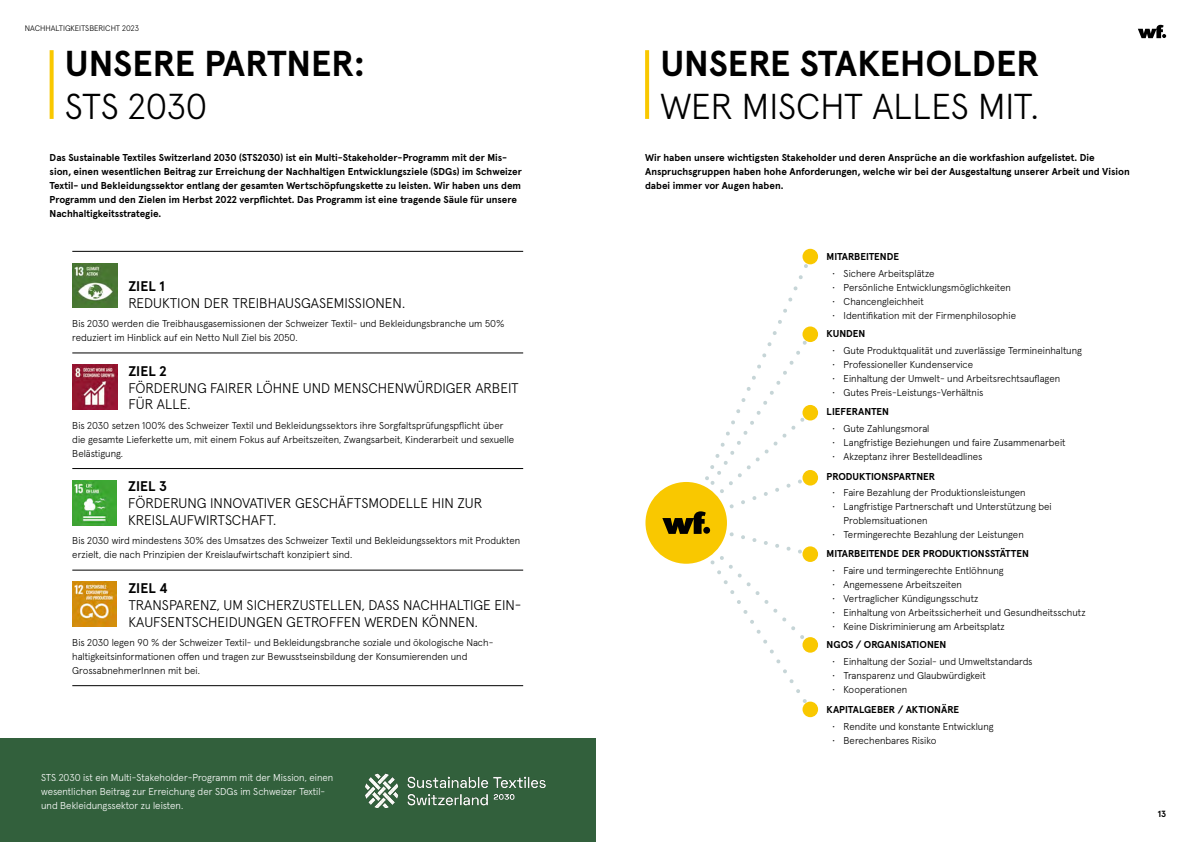
<style>
.page{position:relative;width:1191px;height:842px;background:#fff}
.page>*{position:absolute;margin:0;border:0;box-sizing:border-box;transform-origin:0 0}
.t1{font:700 36px "Apercu Pro";letter-spacing:-.005em;color:#000}
.t2{font:300 36px "Apercu Pro";letter-spacing:-.005em;color:#000}
.t3{font:300 14px/16.8px "Apercu Pro";color:#000}
.t4{font:700 14px "Apercu Pro";color:#000}
.t5{font:300 10px/14px "Apercu Pro";color:#000}
.t6{font:700 10px/14px "Apercu Pro";color:#000}
.t7{font:300 10px/14px "Apercu Pro";color:#fff}
.t8{font:700 9px "Apercu Pro";color:#000}
.t9{font:300 8px "Apercu Pro";color:#000}
</style>
<div class="page">
<svg style="left:1138px;top:25px;width:28px;height:13px"></svg>
<svg style="left:50px;top:50px;width:4px;height:69px"></svg>
<img style="left:72px;top:263px;width:45px;height:45px">
<img style="left:72px;top:365px;width:45px;height:44px">
<img style="left:72px;top:480px;width:45px;height:45px">
<img style="left:72px;top:582px;width:45px;height:45px">
<hr style="left:72px;top:251px;width:451px;height:1px;background:#000">
<hr style="left:72px;top:352px;width:451px;height:1px;background:#000">
<hr style="left:72px;top:468px;width:451px;height:1px;background:#000">
<hr style="left:72px;top:570px;width:451px;height:1px;background:#000">
<hr style="left:72px;top:685px;width:451px;height:1px;background:#000">
<div style="left:0;top:739px;width:595px;height:103px;background:#32603c"></div>
<img style="left:365px;top:774px;width:181px;height:34px">
<svg style="left:645px;top:50px;width:4px;height:69px"></svg>
<div style="left:802px;top:249px;width:16px;height:15px;background:#f9c800;border-radius:50%"></div>
<div style="left:802px;top:326px;width:16px;height:16px;background:#f9c800;border-radius:50%"></div>
<div style="left:802px;top:405px;width:16px;height:15px;background:#f9c800;border-radius:50%"></div>
<div style="left:802px;top:470px;width:16px;height:15px;background:#f9c800;border-radius:50%"></div>
<div style="left:802px;top:546px;width:16px;height:16px;background:#f9c800;border-radius:50%"></div>
<div style="left:802px;top:702px;width:16px;height:15px;background:#f9c800;border-radius:50%"></div>
<div style="left:802px;top:637px;width:16px;height:16px;background:#f9c800;border-radius:50%"></div>
<div style="left:645px;top:482px;width:82px;height:82px;background:#f9c800;border-radius:50%"></div>
<svg style="left:662px;top:255px;width:151px;height:456px"></svg>
<div style="left:703px;top:527px;width:7px;height:7px;background:#000;border-radius:50%"></div>
<p class="t9" style="left:25px;top:22px;width:116px">NACHHALTIGKEITSBERICHT 2023</p>
<h1 class="t1" style="left:65px;top:35px;width:301px">UNSERE PARTNER:</h1>
<h1 class="t2" style="left:65px;top:79px;width:144px">STS 2030</h1>
<p class="t6" style="left:50px;top:150px;width:474px">Das Sustainable Textiles Switzerland 2030 (STS2030) ist ein Multi-Stakeholder-Programm mit der Mis&shy;sion, einen wesentlichen Beitrag zur Erreichung der Nachhaltigen Entwicklungsziele (SDGs) im Schweizer Textil- und Bekleidungssektor entlang der gesamten Wertschöpfungskette zu leisten. Wir haben uns dem Programm und den Zielen im Herbst 2022 verpflichtet. Das Programm ist eine tragende Säule für unsere Nachhaltigkeitsstrategie.</p>
<h2 class="t4" style="left:128px;top:275px;width:38px">ZIEL 1</h2>
<h2 class="t3" style="left:128px;top:293px;width:278px">REDUKTION DER TREIBHAUSGASEMISSIONEN.</h2>
<p class="t5" style="left:72px;top:316px;width:434px">Bis 2030 werden die Treibhausgasemissionen der Schweizer Textil- und Bekleidungsbranche um 50% reduziert im Hinblick auf ein Netto Null Ziel bis 2050.</p>
<h2 class="t4" style="left:128px;top:360px;width:40px">ZIEL 2</h2>
<h2 class="t3" style="left:128px;top:378px;width:392px">FÖRDERUNG FAIRER LÖHNE UND MENSCHENWÜRDIGER ARBEIT<br>FÜR ALLE.</h2>
<p class="t5" style="left:72px;top:417px;width:443px">Bis 2030 setzen 100% des Schweizer Textil und Bekleidungssektors ihre Sorgfaltsprüfungspflicht über die gesamte Lieferkette um, mit einem Fokus auf Arbeitszeiten, Zwangsarbeit, Kinderarbeit und sexuelle<br>Belästigung.</p>
<h2 class="t4" style="left:128px;top:476px;width:40px">ZIEL 3</h2>
<h2 class="t3" style="left:128px;top:494px;width:356px">FÖRDERUNG INNOVATIVER GESCHÄFTSMODELLE HIN ZUR<br>KREISLAUFWIRTSCHAFT.</h2>
<p class="t5" style="left:72px;top:533px;width:449px">Bis 2030 wird mindestens 30% des Umsatzes des Schweizer Textil und Bekleidungssektors mit Produkten erzielt, die nach Prinzipien der Kreislaufwirtschaft konzipiert sind.</p>
<h2 class="t4" style="left:128px;top:577px;width:41px">ZIEL 4</h2>
<h2 class="t3" style="left:128px;top:595px;width:394px">TRANSPARENZ, UM SICHERZUSTELLEN, DASS NACHHALTIGE EIN-<br>KAUFSENTSCHEIDUNGEN GETROFFEN WERDEN KÖNNEN.</h2>
<p class="t5" style="left:72px;top:634px;width:422px">Bis 2030 legen 90 % der Schweizer Textil- und Bekleidungsbranche soziale und ökologische Nach&shy;haltigkeitsinformationen offen und tragen zur Bewusstseinsbildung der Konsumierenden und<br>GrossabnehmerInnen mit bei.</p>
<p class="t7" style="left:41px;top:769px;width:294px">STS 2030 ist ein Multi-Stakeholder-Programm mit der Mission, einen wesentlichen Beitrag zur Erreichung der SDGs im Schweizer Textil&shy;und Bekleidungssektor zu leisten.</p>
<h1 class="t1" style="left:660px;top:35px;width:380px">UNSERE STAKEHOLDER</h1>
<h1 class="t2" style="left:660px;top:79px;width:380px">WER MISCHT ALLES MIT.</h1>
<p class="t6" style="left:645px;top:150px;width:486px">Wir haben unsere wichtigsten Stakeholder und deren Ansprüche an die workfashion aufgelistet. Die<br>Anspruchsgruppen haben hohe Anforderungen, welche wir bei der Ausgestaltung unserer Arbeit und Vision dabei immer vor Augen haben.</p>
<p class="t6" style="left:826px;top:249px;width:74px">MITARBEITENDE</p>
<p class="t5" style="left:832px;top:265px;width:104px">• Sichere Arbeitsplätze</p>
<p class="t5" style="left:832px;top:279px;width:180px">• Persönliche Entwicklungsmöglichkeiten</p>
<p class="t5" style="left:832px;top:293px;width:93px">• Chancengleichheit</p>
<p class="t5" style="left:832px;top:307px;width:185px">• Identifikation mit der Firmenphilosophie</p>
<p class="t6" style="left:826px;top:326px;width:40px">KUNDEN</p>
<p class="t5" style="left:832px;top:343px;width:251px">• Gute Produktqualität und zuverlässige Termineinhaltung</p>
<p class="t5" style="left:832px;top:357px;width:142px">• Professioneller Kundenservice</p>
<p class="t5" style="left:832px;top:371px;width:229px">• Einhaltung der Umwelt- und Arbeitsrechtsauflagen</p>
<p class="t5" style="left:832px;top:385px;width:153px">• Gutes Preis-Leistungs-Verhältnis</p>
<p class="t6" style="left:826px;top:404px;width:64px">LIEFERANTEN</p>
<p class="t5" style="left:832px;top:421px;width:99px">• Gute Zahlungsmoral</p>
<p class="t5" style="left:832px;top:435px;width:235px">• Langfristige Beziehungen und faire Zusammenarbeit</p>
<p class="t5" style="left:832px;top:449px;width:152px">• Akzeptanz ihrer Bestelldeadlines</p>
<p class="t6" style="left:826px;top:468px;width:110px">PRODUKTIONSPARTNER</p>
<p class="t5" style="left:832px;top:485px;width:195px">• Faire Bezahlung der Produktionsleistungen</p>
<p class="t5" style="left:843px;top:499px;width:210px;text-indent:-11px">• Langfristige Partnerschaft und Unterstützung bei<br>Problemsituationen</p>
<p class="t5" style="left:832px;top:527px;width:193px">• Termingerechte Bezahlung der Leistungen</p>
<p class="t6" style="left:826px;top:546px;width:204px">MITARBEITENDE DER PRODUKTIONSSTÄTTEN</p>
<p class="t5" style="left:832px;top:563px;width:173px">• Faire und termingerechte Entlöhnung</p>
<p class="t5" style="left:832px;top:577px;width:131px">• Angemessene Arbeitszeiten</p>
<p class="t5" style="left:832px;top:591px;width:148px">• Vertraglicher Kündigungsschutz</p>
<p class="t5" style="left:832px;top:605px;width:255px">• Einhaltung von Arbeitssicherheit und Gesundheitsschutz</p>
<p class="t5" style="left:832px;top:619px;width:174px">• Keine Diskriminierung am Arbeitsplatz</p>
<p class="t6" style="left:826px;top:637px;width:121px">NGOS / ORGANISATIONEN</p>
<p class="t5" style="left:832px;top:654px;width:202px">• Einhaltung der Sozial- und Umweltstandards</p>
<p class="t5" style="left:832px;top:668px;width:155px">• Transparenz und Glaubwürdigkeit</p>
<p class="t5" style="left:832px;top:682px;width:76px">• Kooperationen</p>
<p class="t6" style="left:826px;top:701px;width:134px">KAPITALGEBER / AKTIONÄRE</p>
<p class="t5" style="left:832px;top:718px;width:163px">• Rendite und konstante Entwicklung</p>
<p class="t5" style="left:832px;top:732px;width:106px">• Berechenbares Risiko</p>
<p class="t8" style="left:1157px;top:807px;width:10px">13</p>
</div>
